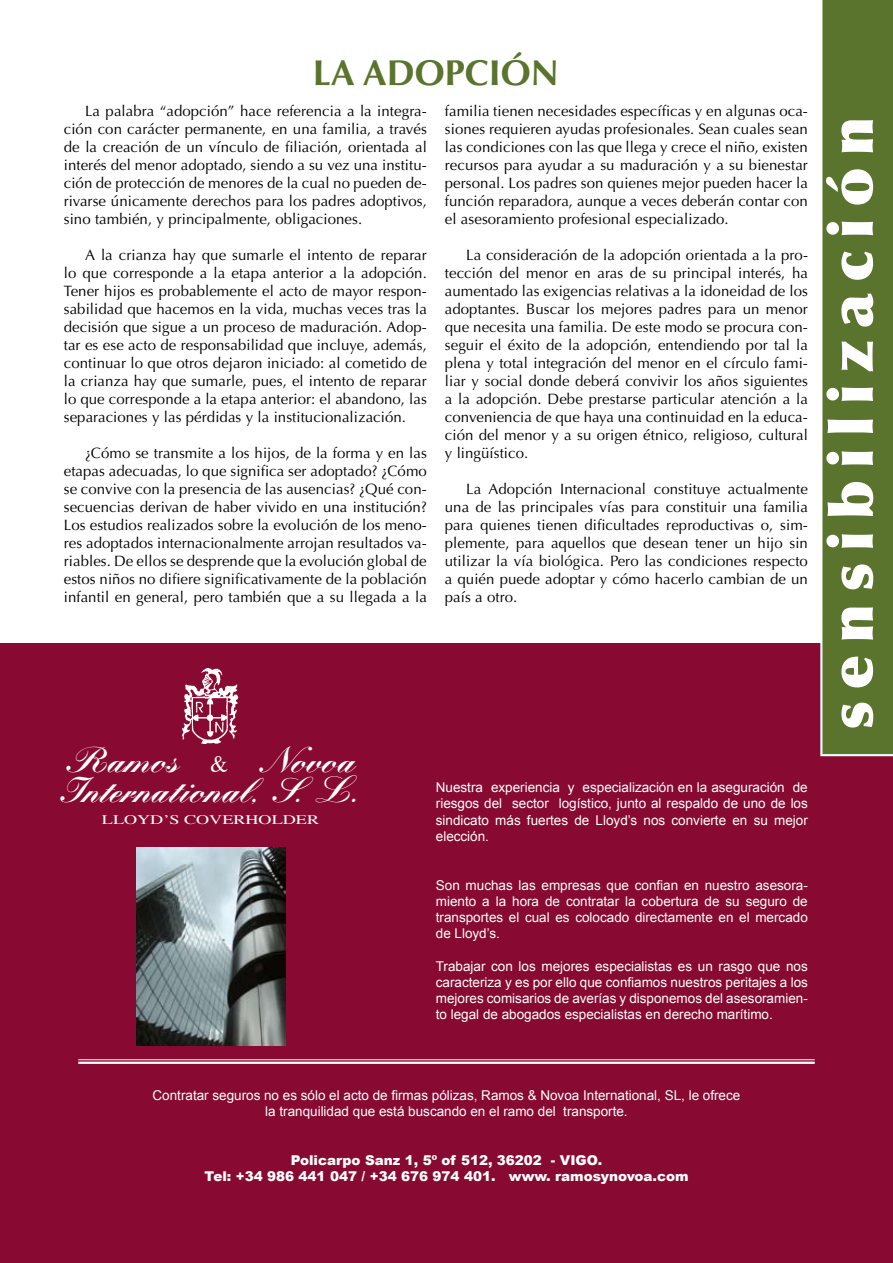
<style>
.page{position:relative;width:893px;height:1263px;background:#fff}
.page>*{position:absolute;margin:0;border:0;box-sizing:border-box;transform-origin:0 0}
.t1{font:900 60px "Optima";letter-spacing:.2em;color:#fff}
.t2{font:700 36px "Optima";color:#5a742e}
.t3{font:900 34.8px/29.5px "Kuenstler Script";color:#fff}
.t4{font:15px/18px "Optima";letter-spacing:.005em;color:#000;text-align:justify}
.t5{font:13.5px/16.2px "Arial";color:#fff;text-align:justify}
.t6{font:900 13.5px/16.2px "Arial";color:#fff;text-align:center}
.t7{font:13.05px "Times";color:#fff;scale:1.4 1}
.s1{font-family:"Times";font-weight:400;font-size:23.25px}
.s2{font-size:35.4px}
</style>
<div class="page">
<div style="left:0;top:643px;width:893px;height:620px;background:#880931"></div>
<svg style="left:820px;top:643px;width:73px;height:113px"></svg>
<div style="left:822px;top:0;width:71px;height:754px;background:#5a742e"></div>
<img style="left:183px;top:668px;width:56px;height:75px">
<hr style="left:78px;top:1059px;width:737px;height:1px;background:#fff">
<hr style="left:78px;top:1062px;width:737px;height:2px;background:#fff">
<img style="left:137px;top:847px;width:148px;height:198px">
<h2 class="t2" style="left:313px;top:52px;width:248px">LA ADOPCIÓN</h2>
<p class="t4" style="left:64px;top:102px;width:365px;text-indent:21px">La palabra “adopción” hace referencia a la integra&shy;ción con carácter permanente, en una familia, a través de la creación de un vínculo de filiación, orientada al interés del menor adoptado, siendo a su vez una institu&shy;ción de protección de menores de la cual no pueden de&shy;rivarse únicamente derechos para los padres adoptivos, sino también, y principalmente, obligaciones.</p>
<p class="t4" style="left:64px;top:246px;width:365px;text-indent:21px">A la crianza hay que sumarle el intento de reparar lo que corresponde a la etapa anterior a la adopción.<br>Tener hijos es probablemente el acto de mayor respon&shy;sabilidad que hacemos en la vida, muchas veces tras la decisión que sigue a un proceso de maduración. Adop&shy;tar es ese acto de responsabilidad que incluye, además, continuar lo que otros dejaron iniciado: al cometido de la crianza hay que sumarle, pues, el intento de reparar lo que corresponde a la etapa anterior: el abandono, las separaciones y las pérdidas y la institucionalización.</p>
<p class="t4" style="left:64px;top:444px;width:365px;text-indent:21px">¿Cómo se transmite a los hijos, de la forma y en las etapas adecuadas, lo que significa ser adoptado? ¿Cómo se convive con la presencia de las ausencias? ¿Qué con&shy;secuencias derivan de haber vivido en una institución?<br>Los estudios realizados sobre la evolución de los meno&shy;res adoptados internacionalmente arrojan resultados va&shy;riables. De ellos se desprende que la evolución global de estos niños no difiere significativamente de la población infantil en general, pero también que a su llegada a la</p>
<p class="t4" style="left:445px;top:102px;width:365px">familia tienen necesidades específicas y en algunas oca&shy;siones requieren ayudas profesionales. Sean cuales sean las condiciones con las que llega y crece el niño, existen recursos para ayudar a su maduración y a su bienestar personal. Los padres son quienes mejor pueden hacer la función reparadora, aunque a veces deberán contar con el asesoramiento profesional especializado.</p>
<p class="t4" style="left:445px;top:246px;width:365px;text-indent:21px">La consideración de la adopción orientada a la pro&shy;tección del menor en aras de su principal interés, ha aumentado las exigencias relativas a la idoneidad de los adoptantes. Buscar los mejores padres para un menor que necesita una familia. De este modo se procura con&shy;seguir el éxito de la adopción, entendiendo por tal la plena y total integración del menor en el círculo fami&shy;liar y social donde deberá convivir los años siguientes a la adopción. Debe prestarse particular atención a la conveniencia de que haya una continuidad en la educa&shy;ción del menor y a su origen étnico, religioso, cultural y lingüístico.</p>
<p class="t4" style="left:445px;top:480px;width:365px;text-indent:21px">La Adopción Internacional constituye actualmente una de las principales vías para constituir una familia para quienes tienen dificultades reproductivas o, sim&shy;plemente, para aquellos que desean tener un hijo sin utilizar la vía biológica. Pero las condiciones respecto a quién puede adoptar y cómo hacerlo cambian de un país a otro.</p>
<h3 class="t3" style="left:60px;top:745px;width:303px">Ramos <span class="s1">&amp;</span> Novoa<br>International, S. <span class="s2">L.</span></h3>
<p class="t7" style="left:102px;top:807px;width:157px">LLOYD’S COVERHOLDER</p>
<p class="t5" style="left:436px;top:779px;width:373px">Nuestra experiencia y especialización en la aseguración de riesgos del sector logístico, junto al respaldo de uno de los sindicato más fuertes de Lloyd’s nos convierte en su mejor elección.</p>
<p class="t5" style="left:436px;top:877px;width:374px">Son muchas las empresas que confian en nuestro asesora&shy;miento a la hora de contratar la cobertura de su seguro de transportes el cual es colocado directamente en el mercado de Lloyd’s.</p>
<p class="t5" style="left:436px;top:958px;width:374px">Trabajar con los mejores especialistas es un rasgo que nos caracteriza y es por ello que confiamos nuestros peritajes a los mejores comisarios de averías y disponemos del asesoramien&shy;to legal de abogados especialistas en derecho marítimo.</p>
<h1 class="t1" style="left:815px;top:730px;width:615px;rotate:-90deg">sensibilización</h1>
<p class="t5" style="left:153px;top:1087px;width:589px;text-align:center">Contratar seguros no es sólo el acto de firmas pólizas, Ramos &amp; Novoa International, SL, le ofrece la tranquilidad que está buscando en el ramo del transporte.</p>
<p class="t6" style="left:204px;top:1152px;width:486px">Policarpo Sanz 1, 5º of 512, 36202 - VIGO.<br>Tel: +34 986 441 047 / +34 676 974 401. www. ramosynovoa.com</p>
</div>
